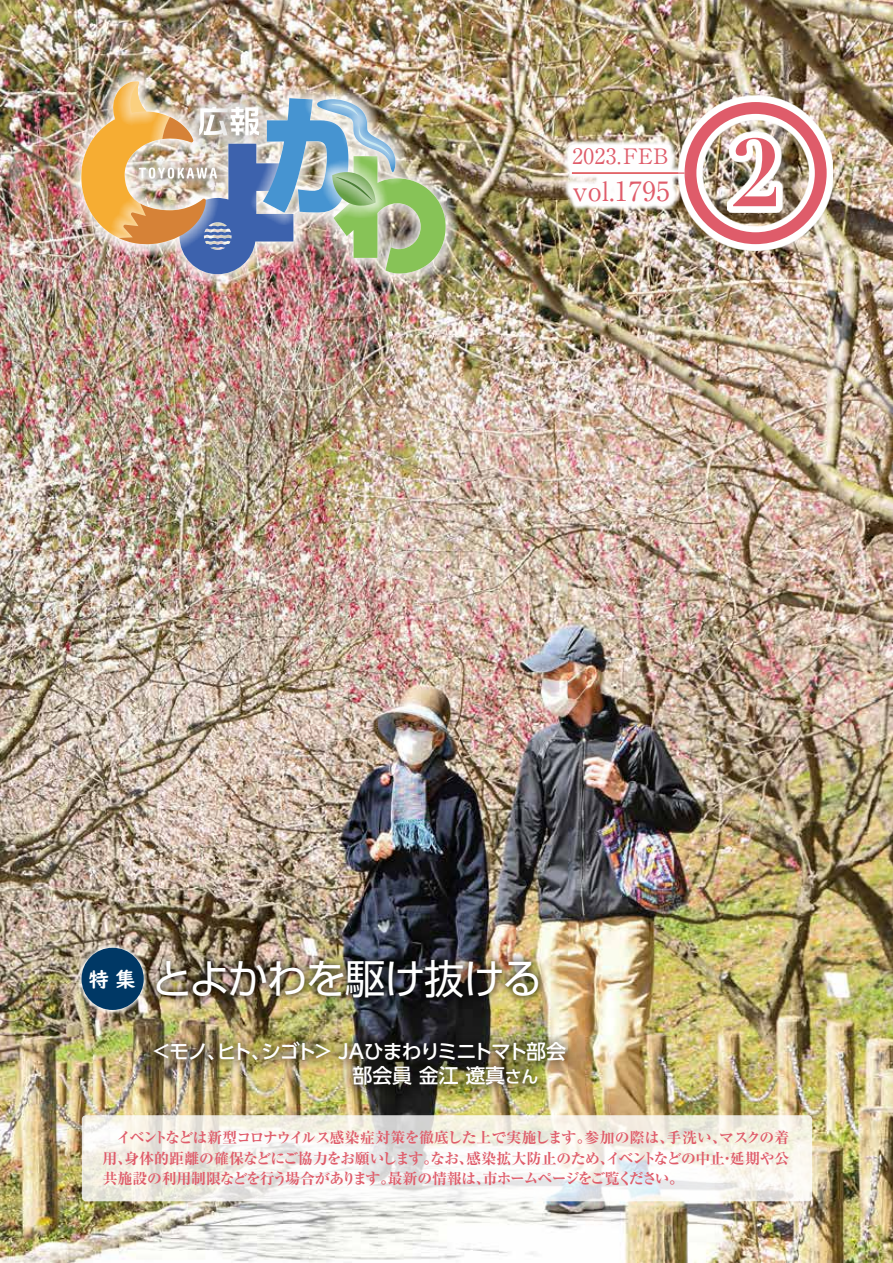
<style>
.page{position:relative;width:893px;height:1263px;background:#fff}
.page>*{position:absolute;margin:0;border:0;box-sizing:border-box;transform-origin:0 0}
.t1{font:40.35px "Shin Go Pro";letter-spacing:-.03em;color:#fff}
.t2{font:26.55px "Ryumin Pro";letter-spacing:.02em;color:#df5c6a}
.t3{font:21.3px "Ryumin Pro";letter-spacing:.025em;color:#df5c6a}
.t4{font:20.25px "UD Digi Kyokasho NK B";color:#fff}
.t5{font:500 19.95px "UD Shin Go Pro";letter-spacing:-.045em;color:#fff}
.t6{font:500 19.95px "UD Shin Go Pro";color:#fff}
.t7{font:700 expanded 14.85px/20.2px "Ryumin Pro";letter-spacing:-.03em;color:#df5c6a}
.t8{font:700 expanded 14.85px "Ryumin Pro";letter-spacing:-.09em;color:#df5c6a}
.s1{font-size:16.95px}
</style>
<div class="page">
<img style="left:0;top:0;width:893px;height:1263px">
<img style="left:69px;top:69px;width:389px;height:218px">
<img style="left:69px;top:69px;width:150px;height:188px">
<img style="left:167px;top:274px;width:139px;height:13px">
<img style="left:321px;top:143px;width:137px;height:143px">
<svg style="left:118px;top:70px;width:41px;height:11px"></svg>
<img style="left:81px;top:81px;width:365px;height:193px">
<div style="left:141px;top:1029px;width:438px;height:70px;background:#000;opacity:.41"></div>
<div style="left:148px;top:951px;width:399px;height:56px;background:#000;opacity:.61"></div>
<svg style="left:78px;top:944px;width:70px;height:70px"></svg>
<div style="left:82px;top:948px;width:62px;height:62px;background:#003865;border-radius:50%"></div>
<img style="left:563px;top:139px;width:115px;height:73px">
<div style="left:569px;top:146px;width:103px;height:58px;background:#fff"></div>
<img style="left:678px;top:96px;width:155px;height:155px">
<div style="left:565px;top:165px;width:126px;height:16px;background:#fff"></div>
<hr style="left:572px;top:172px;width:113px;height:2px;background:#df5c6a">
<img style="left:685px;top:102px;width:142px;height:142px">
<svg style="left:82px;top:1115px;width:730px;height:86px"></svg>
<h3 class="t3" style="left:572px;top:140px;width:97px">2023.FEB</h3>
<h2 class="t2" style="left:572px;top:170px;width:99px">vol.1795</h2>
<h3 class="t4" style="left:89px;top:967px;width:48px">特集</h3>
<h1 class="t1" style="left:152px;top:946px;width:391px">とよかわを駆け抜ける</h1>
<h3 class="t5" style="left:261px;top:1036px;width:57px">シゴト</h3>
<h3 class="t5" style="left:313px;top:1036px;width:254px">＞ JAひまわりミニトマト部会</h3>
<h3 class="t5" style="left:151px;top:1036px;width:121px">＜モノヒト、</h3>
<h3 class="t5" style="left:207px;top:1036px;width:21px">、</h3>
<h3 class="t6" style="left:352px;top:1059px;width:188px">部会員金江遼真<span class="s1">さん</span></h3>
<p class="t7" style="left:719px;top:1126px;width:72px">マスクの着</p>
<p class="t7" style="left:466px;top:1126px;width:325px;text-indent:-364px">　イベントなどは新型コロナウイルス感染症対策を徹底した上で実施します。<br>感染拡大防止のためイベントなどの中止延期や公</p>
<p class="t7" style="left:667px;top:1126px;width:61px">手洗い、</p>
<p class="t7" style="left:585px;top:1126px;width:91px">参加の際は、</p>
<p class="t7" style="left:124px;top:1147px;width:316px">身体的距離の確保などにご協力をお願いします。</p>
<p class="t7" style="left:430px;top:1147px;width:45px">なお、</p>
<p class="t7" style="left:103px;top:1147px;width:31px">用、</p>
<p class="t7" style="left:720px;top:1147px;width:16px">・</p>
<p class="t7" style="left:600px;top:1147px;width:16px">、</p>
<p class="t7" style="left:103px;top:1167px;width:294px">共施設の利用制限などを行う場合があります。</p>
<p class="t8" style="left:388px;top:1166px;width:297px">最新の情報は市ホームページをご覧ください。</p>
<p class="t7" style="left:475px;top:1167px;width:16px">、</p>
</div>
